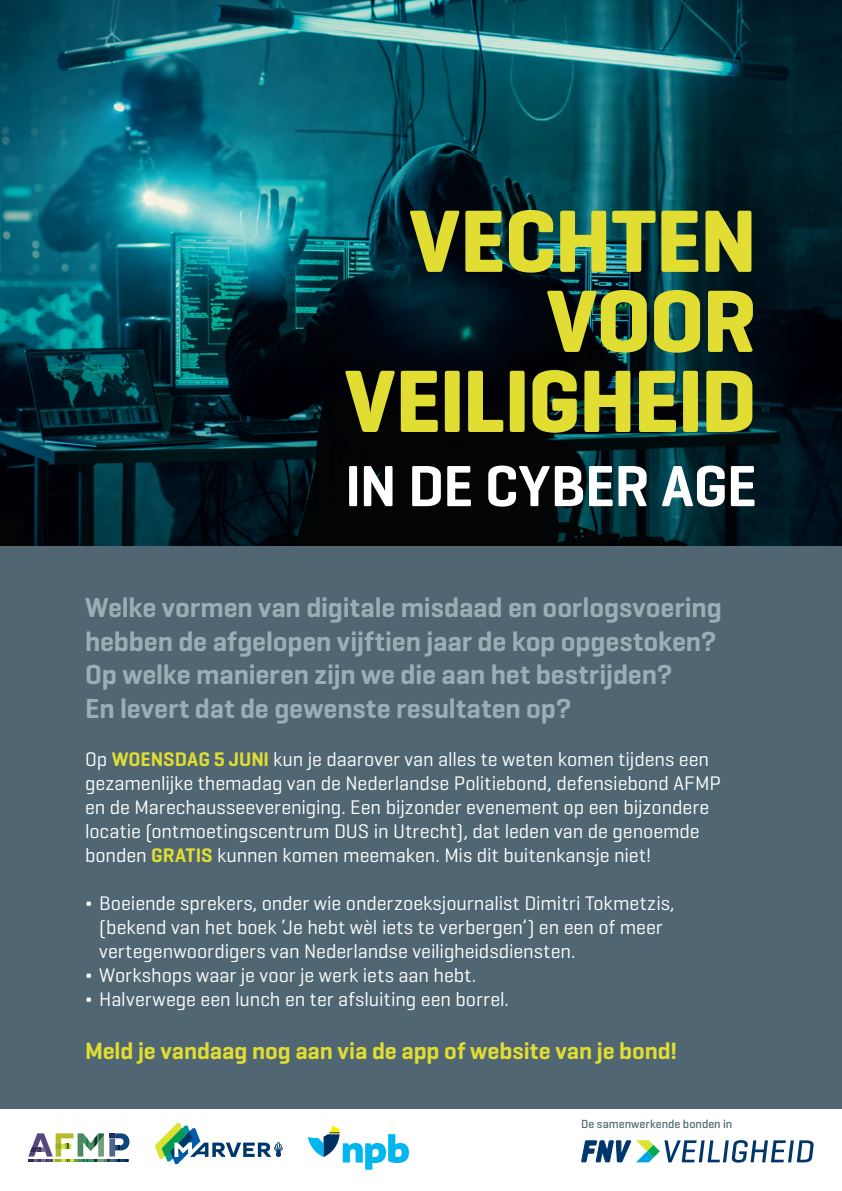
<style>
.page{position:relative;width:842px;height:1191px;background:#fff}
.page>*{position:absolute;margin:0;border:0;box-sizing:border-box;transform-origin:0 0}
.t1{font:700 90px/80px "Geogrotesque";letter-spacing:-.015em;color:#e2dd32;text-align:right}
.t2{font:600 59px "Geogrotesque";letter-spacing:-.015em;color:#fff}
.t3{font:600 28px/33.6px "Geogrotesque";letter-spacing:-.005em;color:#99afb6}
.t4{font:600 24px "Geogrotesque";letter-spacing:-.005em;color:#e2dd32}
.t5{font:20px/24px "Geogrotesque";letter-spacing:-.005em;color:#fff}
.t6{font:500 12px "Geogrotesque";color:#506773}
.s1{font-weight:600;color:#e2dd32}
</style>
<div class="page">
<div style="left:0;top:459px;width:842px;height:649px;background:#506773"></div>
<svg style="left:582px;top:1140px;width:232px;height:22px"></svg>
<img style="left:0;top:0;width:842px;height:546px">
<svg style="left:28px;top:1133px;width:101px;height:29px"></svg>
<svg style="left:155px;top:1123px;width:128px;height:41px"></svg>
<svg style="left:308px;top:1125px;width:101px;height:44px"></svg>
<h1 class="t1" style="left:345px;top:201px;width:414px">VECHTEN<br>VOOR<br>VEILIGHEID</h1>
<h2 class="t2" style="left:345px;top:449px;width:413px">IN DE CYBER AGE</h2>
<h3 class="t3" style="left:85px;top:590px;width:638px">Welke vormen van digitale misdaad en oorlogsvoering hebben de afgelopen vijftien jaar de kop opgestoken?<br>Op welke manieren zijn we die aan het bestrijden?<br>En levert dat de gewenste resultaten op?</h3>
<p class="t5" style="left:85px;top:746px;width:637px">Op <span class="s1">WOENSDAG 5 JUNI</span> kun je daarover van alles te weten komen tijdens een gezamenlijke themadag van de Nederlandse Politiebond, defensiebond AFMP en de Marechausseevereniging. Een bijzonder evenement op een bijzondere locatie (ontmoetingscentrum DUS in Utrecht), dat leden van de genoemde bonden <span class="s1">GRATIS</span> kunnen komen meemaken. Mis dit buitenkansje niet!</p>
<p class="t5" style="left:85px;top:890px;width:591px">∆ Boeiende sprekers, onder wie onderzoeksjournalist Dimitri Tokmetzis,</p>
<p class="t5" style="left:99px;top:914px;width:565px">(bekend van het boek ‘Je hebt wèl iets te verbergen’) en een of meer</p>
<p class="t5" style="left:99px;top:938px;width:478px">vertegenwoordigers van Nederlandse veiligheidsdiensten.</p>
<p class="t5" style="left:85px;top:962px;width:393px">∆ Workshops waar je voor je werk iets aan hebt.</p>
<p class="t5" style="left:85px;top:986px;width:425px">∆ Halverwege een lunch en ter afsluiting een borrel.</p>
<p class="t4" style="left:85px;top:1035px;width:593px">Meld je vandaag nog aan via de app of website van je bond!</p>
<p class="t6" style="left:581px;top:1116px;width:153px">De samenwerkende bonden in</p>
</div>
